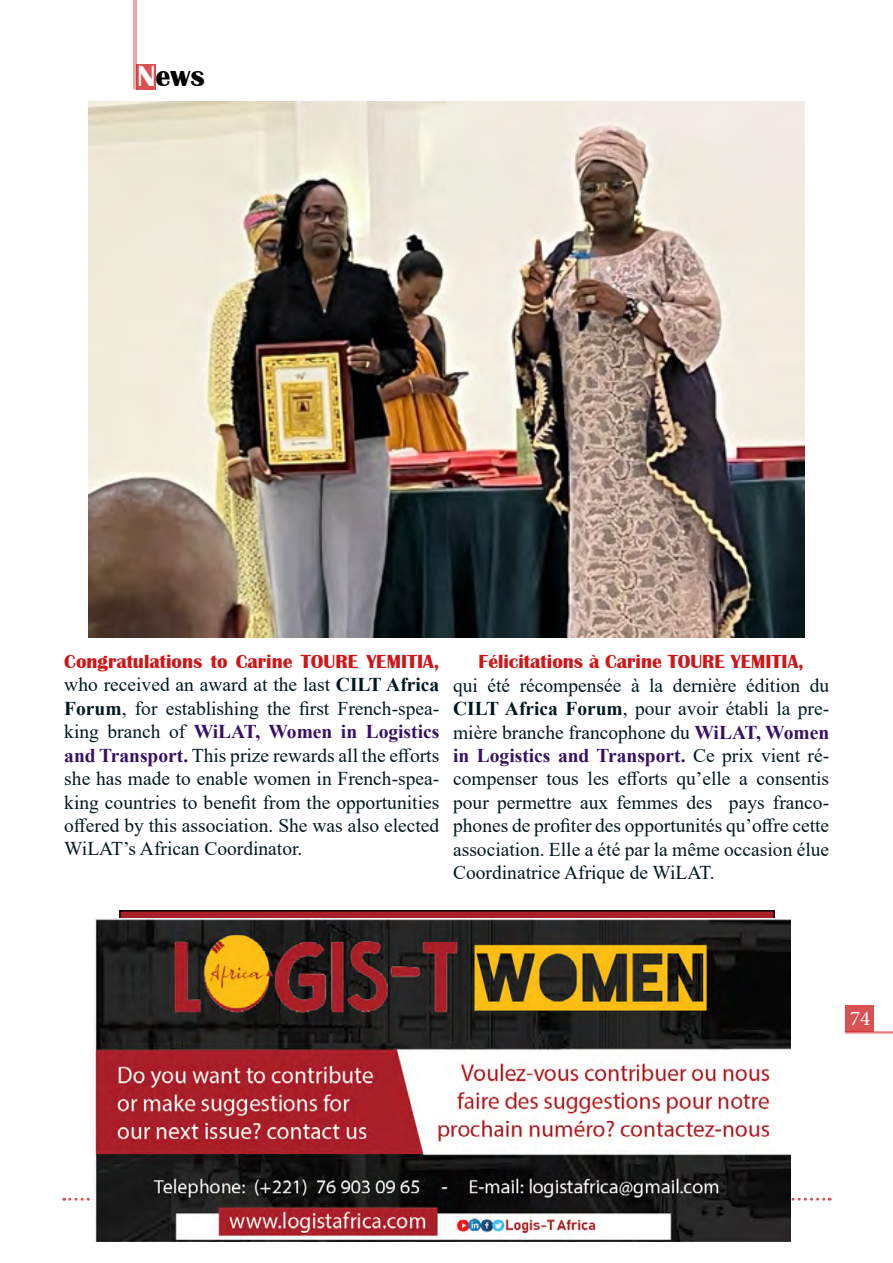
<style>
.page{position:relative;width:893px;height:1263px;background:#fff}
.page>*{position:absolute;margin:0;border:0;box-sizing:border-box;transform-origin:0 0}
.t1{font:700 30px "Britannic";color:#000}
.t2{font:21px "Minion Pro";color:#fff}
.t3{font:19.5px/23.4px "Times New Roman";color:#001921;text-align:justify}
.t4{font:700 19.5px "Britannic";color:#cd1719}
.s1{color:#fff}
.s2{font-weight:700}
.s3{font-weight:700;color:#361163}
</style>
<div class="page">
<div style="left:845px;top:1005px;width:29px;height:27px;background:#d95152"></div>
<svg style="left:64px;top:1198px;width:766px;height:3px"></svg>
<hr style="left:136px;top:0;width:1px;height:89px;background:#cd1719">
<hr style="left:134px;top:0;width:1px;height:89px;background:#cd1719">
<hr style="left:845px;top:1032px;width:48px;height:1px;background:#cd1719">
<hr style="left:845px;top:1033px;width:48px;height:1px;background:#cd1719">
<div style="left:136px;top:64px;width:20px;height:25px;background:#d95152"></div>
<img style="left:94px;top:918px;width:697px;height:324px">
<img style="left:89px;top:101px;width:715px;height:537px">
<h1 class="t1" style="left:138px;top:59px;width:69px"><span class="s1">N</span>ews</h1>
<p class="t4" style="left:64px;top:651px;width:376px">Congratulations to Carine TOURE YEMITIA,</p>
<p class="t3" style="left:64px;top:673px;width:376px">who received an award at the last <span class="s2">CILT Africa Forum</span>, for establishing the first French-spea&shy;king branch of <span class="s3">WiLAT, Women in Logistics and Transport.</span> This prize rewards all the efforts she has made to enable women in French-spea&shy;king countries to benefit from the opportunities offered by this association. She was also elected WiLAT’s African Coordinator.</p>
<p class="t4" style="left:479px;top:651px;width:327px">Félicitations à Carine TOURE YEMITIA,</p>
<p class="t3" style="left:453px;top:673px;width:378px">qui été récompensée à la dernière édition du <span class="s2">CILT Africa Forum</span>, pour avoir établi la pre&shy;mière branche francophone du <span class="s3">WiLAT, Women in Logistics and Transport.</span> Ce prix vient ré&shy;compenser tous les efforts qu’elle a consentis pour permettre aux femmes des pays franco&shy;phones de profiter des opportunités qu’offre cette association. Elle a été par la même occasion élue Coordinatrice Afrique de WiLAT.</p>
<p class="t2" style="left:850px;top:1004px;width:22px">74</p>
</div>
